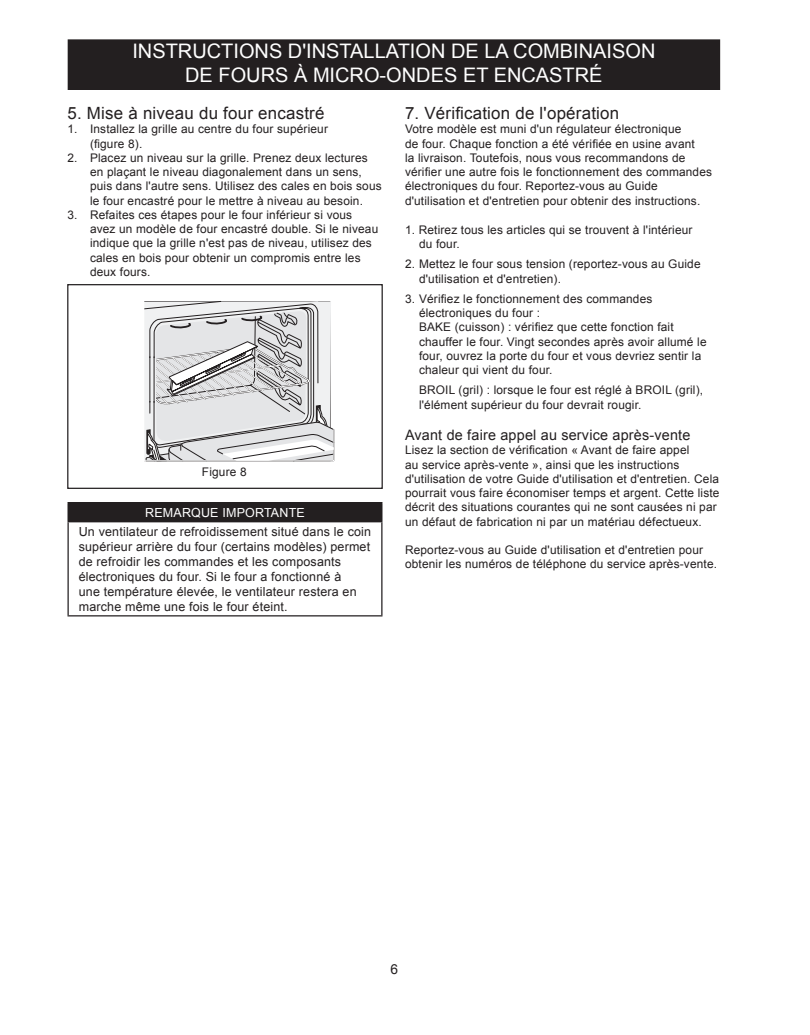
<style>
.page{position:relative;width:810px;height:1035px;background:#fff}
.page>*{position:absolute;margin:0;border:0;box-sizing:border-box;transform-origin:0 0}
.t1{font:20px/24px "Arial";color:#fff;text-align:center}
.BODYhn10{font:16.88px "Arial";letter-spacing:.015em;color:#231f20}
.BODYhn10-2{font:14.38px "Arial";letter-spacing:.015em;color:#231f20}
.t2{font:13.75px "Arial";color:#231f20}
.BODYhn10-3{font:12.5px/15px "Arial";letter-spacing:.015em;color:#231f20}
.BODYhn10-4{font:12.5px "Arial";letter-spacing:.015em;color:#fff}
.BODYhn10-5{font:11.88px/14.2px "Arial";letter-spacing:.015em;color:#231f20}
.BODYhb10{font:11.88px/14.2px "Arial";letter-spacing:.015em;color:#231f20}
</style>
<div class="page">
<div style="left:68px;top:40px;width:652px;height:49px;background:#231f20"></div>
<div style="left:68px;top:39px;width:652px;height:51px;border:1px solid #231f20"></div>
<div style="left:67px;top:284px;width:316px;height:205px;border:1px solid #231f20"></div>
<svg style="left:144px;top:301px;width:191px;height:161px"></svg>
<div style="left:68px;top:503px;width:314px;height:19px;background:#231f20"></div>
<hr style="left:68px;top:502px;width:314px;height:1px;background:#231f20">
<hr style="left:68px;top:522px;width:1px;height:93px;background:#231f20">
<hr style="left:381px;top:522px;width:1px;height:93px;background:#231f20">
<hr style="left:68px;top:615px;width:314px;height:1px;background:#231f20">
<h1 class="t1" style="left:132px;top:40px;width:525px">INSTRUCTIONS D'INSTALLATION DE LA COMBINAISON<br>DE FOURS À MICRO-ONDES ET ENCASTRÉ</h1>
<p class="BODYhn10" style="left:405px;top:102px;width:216px">7. Vérification de l'opération</p>
<p class="BODYhn10-5" style="left:405px;top:122px;width:309px">Votre modèle est muni d'un régulateur électronique<br>de four. Chaque fonction a été vérifiée en usine avant<br>la livraison. Toutefois, nous vous recommandons de vérifier une autre fois le fonctionnement des commandes électroniques du four. Reportez-vous au Guide d'utilisation et d'entretien pour obtenir des instructions.</p>
<p class="BODYhn10-5" style="left:419px;top:223px;width:275px;text-indent:-14px">1. Retirez tous les articles qui se trouvent à l'intérieur du four.</p>
<p class="BODYhn10-5" style="left:419px;top:257px;width:283px;text-indent:-14px">2. Mettez le four sous tension (reportez-vous au Guide d'utilisation et d'entretien).</p>
<p class="BODYhn10-5" style="left:419px;top:292px;width:235px;text-indent:-14px">3. Vérifiez le fonctionnement des commandes électroniques du four :</p>
<p class="BODYhn10-5" style="left:419px;top:320px;width:289px">BAKE (cuisson) : vérifiez que cette fonction fait chauffer le four. Vingt secondes après avoir allumé le four, ouvrez la porte du four et vous devriez sentir la chaleur qui vient du four.</p>
<p class="BODYhn10-5" style="left:419px;top:383px;width:286px">BROIL (gril) : lorsque le four est réglé à BROIL (gril), l'élément supérieur du four devrait rougir.</p>
<p class="BODYhn10-2" style="left:405px;top:426px;width:287px">Avant de faire appel au service après-vente</p>
<p class="BODYhn10-5" style="left:405px;top:443px;width:316px">Lisez la section de vérification « Avant de faire appel<br>au service après-vente », ainsi que les instructions d'utilisation de votre Guide d'utilisation et d'entretien. Cela pourrait vous faire économiser temps et argent. Cette liste décrit des situations courantes qui ne sont causées ni par un défaut de fabrication ni par un matériau défectueux.</p>
<p class="BODYhb10" style="left:405px;top:543px;width:314px">Reportez-vous au Guide d'utilisation et d'entretien pour obtenir les numéros de téléphone du service après-vente.</p>
<p class="BODYhn10" style="left:68px;top:102px;width:259px">5. Mise à niveau du four encastré</p>
<p class="BODYhn10-5" style="left:90px;top:122px;width:239px;text-indent:-22px">1. Installez la grille au centre du four supérieur (figure 8).</p>
<p class="BODYhn10-5" style="left:90px;top:151px;width:293px;text-indent:-22px">2. Placez un niveau sur la grille. Prenez deux lectures en plaçant le niveau diagonalement dans un sens, puis dans l'autre sens. Utilisez des cales en bois sous le four encastré pour le mettre à niveau au besoin.</p>
<p class="BODYhn10-5" style="left:90px;top:208px;width:290px;text-indent:-22px">3. Refaites ces étapes pour le four inférieur si vous avez un modèle de four encastré double. Si le niveau indique que la grille n'est pas de niveau, utilisez des cales en bois pour obtenir un compromis entre les deux fours.</p>
<p class="BODYhn10-5" style="left:202px;top:465px;width:46px">Figure 8</p>
<p class="BODYhn10-4" style="left:145px;top:504px;width:161px">REMARQUE IMPORTANTE</p>
<p class="BODYhn10-3" style="left:79px;top:524px;width:294px">Un ventilateur de refroidissement situé dans le coin supérieur arrière du four (certains modèles) permet de refroidir les commandes et les composants électroniques du four. Si le four a fonctionné à<br>une température élevée, le ventilateur restera en marche même une fois le four éteint.</p>
<p class="t2" style="left:390px;top:960px;width:9px">6</p>
</div>
